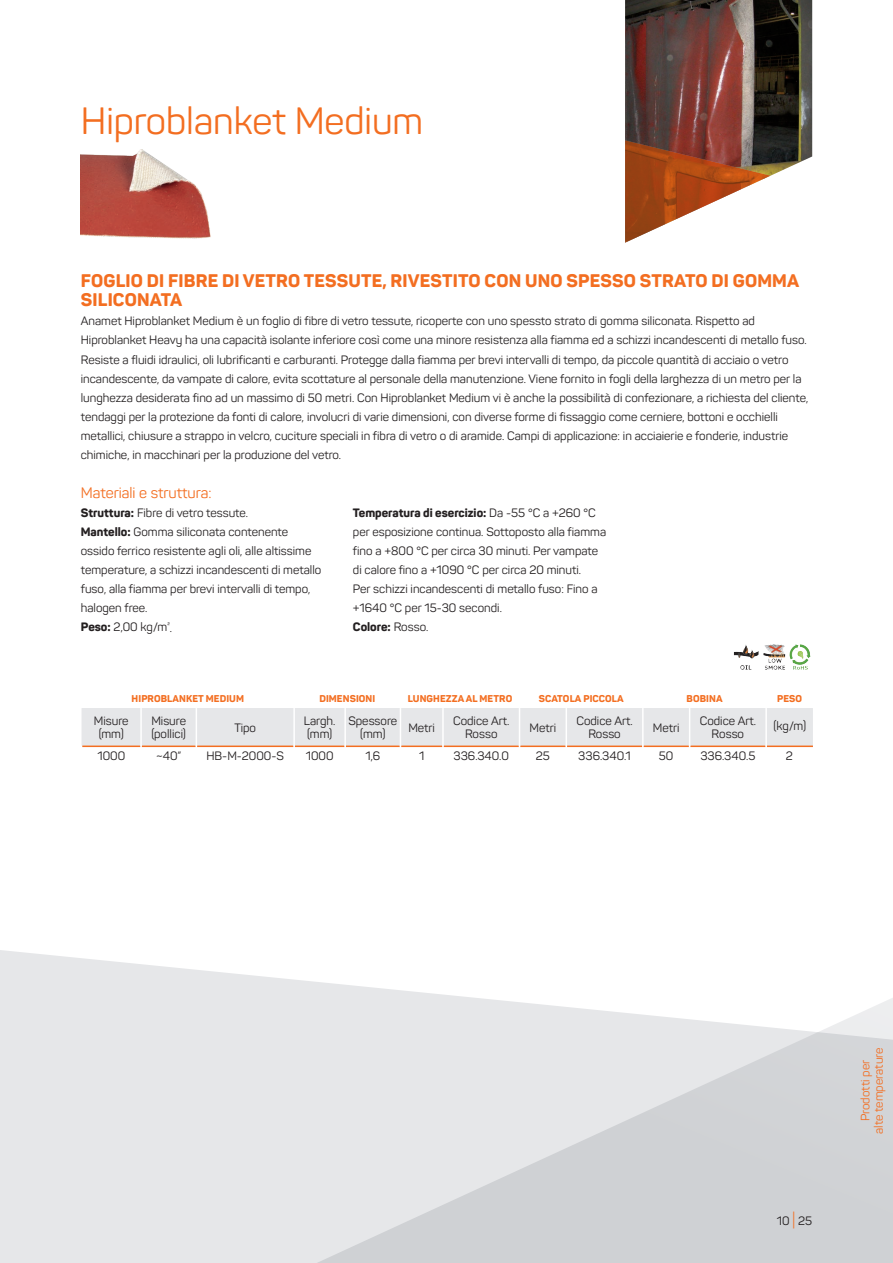
<style>
.page{position:relative;width:893px;height:1263px;background:#fff}
.page>*{position:absolute;margin:0;border:0;box-sizing:border-box;transform-origin:0 0}
.t1{font:37.5px "Panton";color:#f36e21}
.t2{font:800 18px/19.2px "Panton";letter-spacing:.01em;color:#f36e21}
.t3{font:15px "Panton";color:#f36e21}
.t4{font:12px/19.2px "Panton";color:#231f20}
.t5{font:12px/13.5px "Panton";color:#f36e21;text-align:center}
.t6{font:800 9.75px "Panton";letter-spacing:.01em;color:#f36e21}
.s1{font-weight:800}
.s2{font-size:16.8px;color:#f36e21}
</style>
<div class="page">
<svg style="left:0;top:950px;width:893px;height:313px;background:#e3e4e6"></svg>
<img style="left:81px;top:149px;width:130px;height:90px">
<img style="left:763px;top:644px;width:22px;height:26px">
<img style="left:734px;top:645px;width:25px;height:25px">
<img style="left:789px;top:644px;width:22px;height:26px">
<img style="left:625px;top:0;width:187px;height:176px">
<svg style="left:625px;top:140px;width:145px;height:103px"></svg>
<div style="left:81px;top:708px;width:732px;height:40px;background:#e6e7e9"></div>
<hr style="left:82px;top:745px;width:58px;height:2px;background:#f36e21">
<hr style="left:142px;top:745px;width:54px;height:2px;background:#f36e21">
<hr style="left:197px;top:745px;width:96px;height:2px;background:#f36e21">
<hr style="left:295px;top:745px;width:49px;height:2px;background:#f36e21">
<hr style="left:346px;top:745px;width:54px;height:2px;background:#f36e21">
<hr style="left:401px;top:745px;width:41px;height:2px;background:#f36e21">
<hr style="left:444px;top:745px;width:75px;height:2px;background:#f36e21">
<hr style="left:520px;top:745px;width:46px;height:2px;background:#f36e21">
<hr style="left:567px;top:745px;width:75px;height:2px;background:#f36e21">
<hr style="left:644px;top:745px;width:45px;height:2px;background:#f36e21">
<hr style="left:690px;top:745px;width:75px;height:2px;background:#f36e21">
<hr style="left:767px;top:745px;width:46px;height:2px;background:#f36e21">
<hr style="left:140px;top:708px;width:2px;height:38px;background:#fff">
<hr style="left:196px;top:708px;width:1px;height:38px;background:#fff">
<hr style="left:293px;top:708px;width:2px;height:38px;background:#fff">
<hr style="left:344px;top:708px;width:2px;height:38px;background:#fff">
<hr style="left:400px;top:708px;width:1px;height:38px;background:#fff">
<hr style="left:442px;top:708px;width:2px;height:38px;background:#fff">
<hr style="left:519px;top:708px;width:1px;height:38px;background:#fff">
<hr style="left:566px;top:708px;width:1px;height:38px;background:#fff">
<hr style="left:642px;top:708px;width:2px;height:38px;background:#fff">
<hr style="left:689px;top:708px;width:1px;height:38px;background:#fff">
<hr style="left:765px;top:708px;width:2px;height:38px;background:#fff">
<h1 class="t1" style="left:81px;top:98px;width:344px">Hiproblanket Medium</h1>
<h2 class="t2" style="left:81px;top:271px;width:720px">FOGLIO DI FIBRE DI VETRO TESSUTE, RIVESTITO CON UNO SPESSO STRATO DI GOMMA<br>SILICONATA</h2>
<p class="t4" style="left:81px;top:311px;width:729px">Anamet Hiproblanket Medium è un foglio di fibre di vetro tessute, ricoperte con uno spessto strato di gomma siliconata. Rispetto ad Hiproblanket Heavy ha una capacità isolante inferiore così come una minore resistenza alla fiamma ed a schizzi incandescenti di metallo fuso.<br>Resiste a fluidi idraulici, oli lubrificanti e carburanti. Protegge dalla fiamma per brevi intervalli di tempo, da piccole quantità di acciaio o vetro incandescente, da vampate di calore, evita scottature al personale della manutenzione. Viene fornito in fogli della larghezza di un metro per la lunghezza desiderata fino ad un massimo di 50 metri. Con Hiproblanket Medium vi è anche la possibilità di confezionare, a richiesta del cliente, tendaggi per la protezione da fonti di calore, involucri di varie dimensioni, con diverse forme di fissaggio come cerniere, bottoni e occhielli metallici, chiusure a strappo in velcro, cuciture speciali in fibra di vetro o di aramide. Campi di applicazione: in acciaierie e fonderie, industrie chimiche, in macchinari per la produzione del vetro.</p>
<p class="t3" style="left:81px;top:483px;width:132px">Materiali e struttura:</p>
<p class="t4" style="left:81px;top:503px;width:242px"><span class="s1">Struttura:</span> Fibre di vetro tessute.<br><span class="s1">Mantello:</span> Gomma siliconata contenente ossido ferrico resistente agli oli, alle altissime temperature, a schizzi incandescenti di metallo fuso, alla fiamma per brevi intervalli di tempo, halogen free.<br><span class="s1">Peso:</span> 2,00 kg/m<sup>²</sup>.</p>
<p class="t4" style="left:353px;top:503px;width:255px"><span class="s1">Temperatura di esercizio:</span> Da -55 °C a +260 °C per esposizione continua. Sottoposto alla fiamma fino a +800 °C per circa 30 minuti. Per vampate di calore fino a +1090 °C per circa 20 minuti.<br>Per schizzi incandescenti di metallo fuso: Fino a +1640 °C per 15-30 secondi.<br><span class="s1">Colore:</span> Rosso.</p>
<p class="t6" style="left:132px;top:692px;width:114px">HIPROBLANKET MEDIUM</p>
<p class="t6" style="left:319px;top:692px;width:57px">DIMENSIONI</p>
<p class="t6" style="left:408px;top:692px;width:106px">LUNGHEZZA AL METRO</p>
<p class="t6" style="left:539px;top:692px;width:87px">SCATOLA PICCOLA</p>
<p class="t6" style="left:687px;top:692px;width:37px">BOBINA</p>
<p class="t6" style="left:777px;top:692px;width:27px">PESO</p>
<p class="t4" style="left:94px;top:714px;width:36px;line-height:13.5px;text-align:center">Misure (mm)</p>
<p class="t4" style="left:151px;top:714px;width:36px;line-height:13.5px">Misure (pollici)</p>
<p class="t4" style="left:234px;top:718px;width:23px">Tipo</p>
<p class="t4" style="left:304px;top:714px;width:33px;line-height:13.5px">Largh. (mm)</p>
<p class="t4" style="left:348px;top:714px;width:50px;line-height:13.5px;text-align:center">Spessore (mm)</p>
<p class="t4" style="left:408px;top:718px;width:28px">Metri</p>
<p class="t4" style="left:453px;top:714px;width:58px;line-height:13.5px;text-align:center">Codice Art.<br>Rosso</p>
<p class="t4" style="left:530px;top:718px;width:28px">Metri</p>
<p class="t4" style="left:576px;top:714px;width:58px;line-height:13.5px;text-align:center">Codice Art.<br>Rosso</p>
<p class="t4" style="left:653px;top:718px;width:28px">Metri</p>
<p class="t4" style="left:700px;top:714px;width:58px;line-height:13.5px;text-align:center">Codice Art.<br>Rosso</p>
<p class="t4" style="left:774px;top:716px;width:34px">(kg/m)</p>
<p class="t4" style="left:97px;top:746px;width:29px">1000</p>
<p class="t4" style="left:156px;top:746px;width:27px">~40”</p>
<p class="t4" style="left:206px;top:746px;width:79px">HB-M-2000-S</p>
<p class="t4" style="left:306px;top:746px;width:29px">1000</p>
<p class="t4" style="left:365px;top:746px;width:16px">1,6</p>
<p class="t4" style="left:419px;top:746px;width:7px">1</p>
<p class="t4" style="left:454px;top:746px;width:57px">336.340.0</p>
<p class="t4" style="left:536px;top:746px;width:16px">25</p>
<p class="t4" style="left:578px;top:746px;width:54px">336.340.1</p>
<p class="t4" style="left:659px;top:746px;width:16px">50</p>
<p class="t4" style="left:700px;top:746px;width:56px">336.340.5</p>
<p class="t4" style="left:786px;top:746px;width:9px">2</p>
<p class="t4" style="left:777px;top:1211px;width:37px">10 <span class="s2">|</span> 25</p>
<p class="t5" style="left:858px;top:1134px;width:88px;rotate:-90deg">Prodotti per<br>alte temperature</p>
</div>
